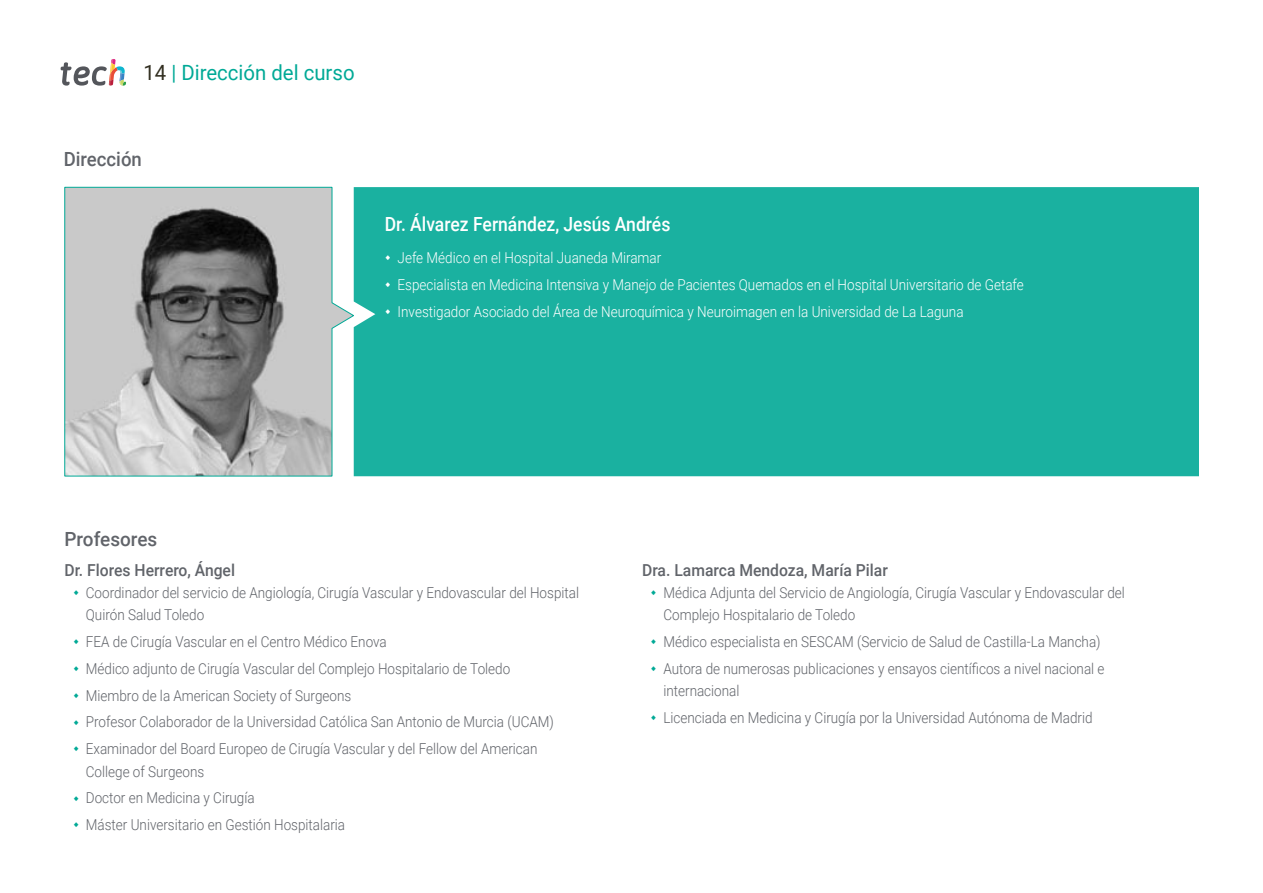
<style>
.page{position:relative;width:1263px;height:893px;background:#fff}
.page>*{position:absolute;margin:0;border:0;box-sizing:border-box;transform-origin:0 0}
.t1{font:21px "Roboto";color:#00a996}
.t2{font:500 19.5px "Roboto";color:#fff;scale:.9 1}
.t3{font:500 19.5px "Roboto";color:#61646a}
.t4{font:500 19.5px "Roboto";color:#61646a;scale:.95 1}
.t5{font:500 16.5px "Roboto";color:#61646a;scale:.95 1}
.t6{font:300 15px/26.7px "Roboto";color:#61646a;scale:.9 1}
.t7{font:300 15px/26.7px "Roboto";color:#fff;scale:.9 1}
.s1{color:#312e20}
</style>
<div class="page">
<div style="left:354px;top:187px;width:845px;height:289px;background:#1ab1a0"></div>
<svg style="left:64px;top:187px;width:290px;height:289px;background:#a5aaa9"></svg>
<hr style="left:1262px;top:0;width:1px;height:893px;background:#d6d7d6">
<svg style="left:61px;top:59px;width:65px;height:27px"></svg>
<svg style="left:386px;top:255px;width:4px;height:5px"></svg>
<svg style="left:386px;top:282px;width:4px;height:5px"></svg>
<svg style="left:386px;top:309px;width:4px;height:5px"></svg>
<h1 class="t1" style="left:144px;top:57px;width:213px"><span class="s1">14</span> | Dirección del curso</h1>
<h2 class="t4" style="left:64px;top:145px;width:84px">Dirección</h2>
<h2 class="t2" style="left:385px;top:211px;width:319px">Dr. Álvarez Fernández, Jesús Andrés</h2>
<p class="t7" style="left:398px;top:244px;width:697px">Jefe Médico en el Hospital Juaneda Miramar<br>Especialista en Medicina Intensiva y Manejo de Pacientes Quemados en el Hospital Universitario de Getafe<br>Investigador Asociado del Área de Neuroquímica y Neuroimagen en la Universidad de La Laguna</p>
<h2 class="t3" style="left:65px;top:526px;width:94px">Profesores</h2>
<p class="t5" style="left:65px;top:558px;width:181px">Dr. Flores Herrero, Ángel</p>
<p class="t6" style="left:86px;top:581px;width:550px;line-height:22.5px">Coordinador del servicio de Angiología, Cirugía Vascular y Endovascular del Hospital<br>Quirón Salud Toledo</p>
<p class="t6" style="left:86px;top:628px;width:522px">FEA de Cirugía Vascular en el Centro Médico Enova<br>Médico adjunto de Cirugía Vascular del Complejo Hospitalario de Toledo Miembro de la American Society of Surgeons<br>Profesor Colaborador de la Universidad Católica San Antonio de Murcia (UCAM)<br>Examinador del Board Europeo de Cirugía Vascular y del Fellow del American</p>
<p class="t6" style="left:86px;top:757px;width:290px">College of Surgeons<br>Doctor en Medicina y Cirugía<br>Máster Universitario en Gestión Hospitalaria</p>
<p class="t5" style="left:642px;top:558px;width:260px">Dra. Lamarca Mendoza, María Pilar</p>
<p class="t6" style="left:663px;top:581px;width:514px;line-height:22.5px">Médica Adjunta del Servicio de Angiología, Cirugía Vascular y Endovascular del<br>Complejo Hospitalario de Toledo</p>
<p class="t6" style="left:663px;top:628px;width:492px">Médico especialista en SESCAM (Servicio de Salud de Castilla-La Mancha)<br>Autora de numerosas publicaciones y ensayos científicos a nivel nacional e</p>
<p class="t6" style="left:663px;top:677px;width:478px">internacional<br>Licenciada en Medicina y Cirugía por la Universidad Autónoma de Madrid</p>
</div>
